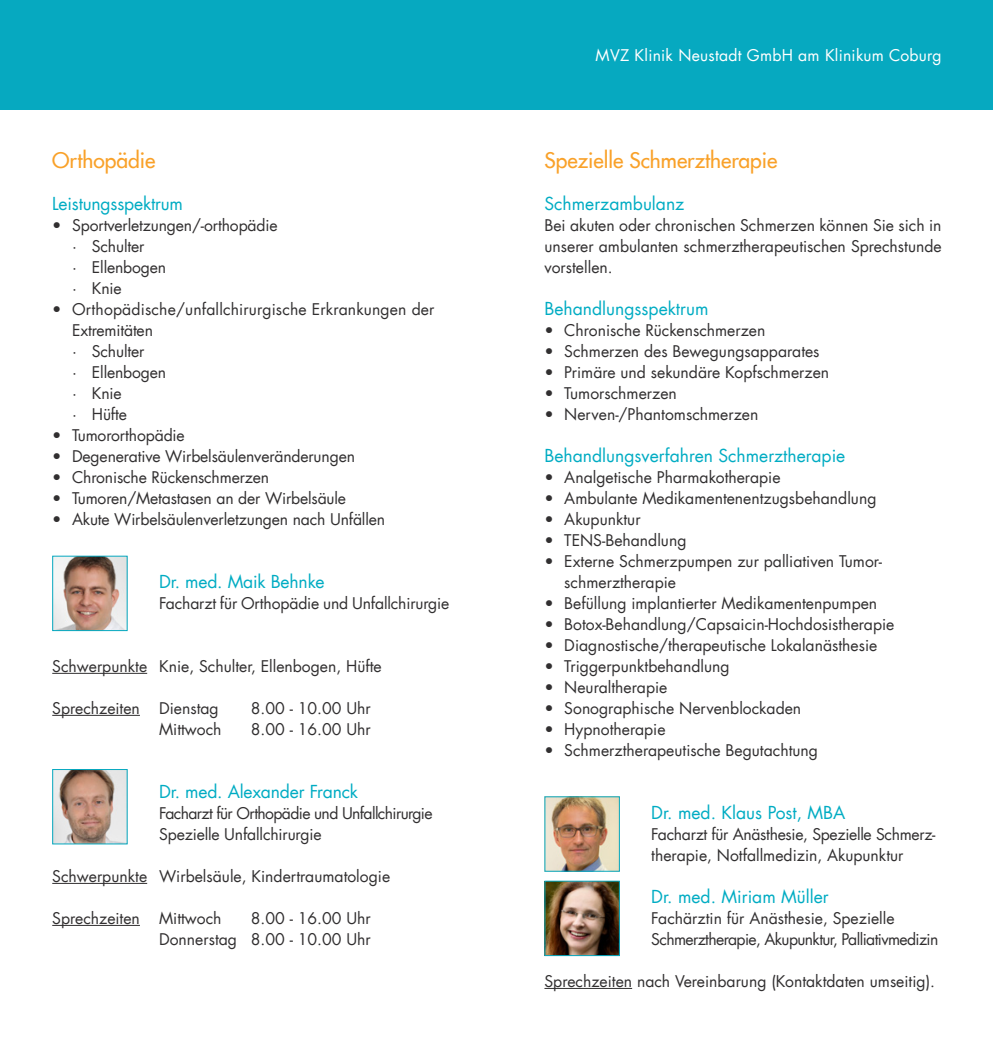
<style>
.page{position:relative;width:993px;height:1042px;background:#fff}
.page>*{position:absolute;margin:0;border:0;box-sizing:border-box;transform-origin:0 0}
.t1{font:500 21px "Futura Com";color:#f9a129}
.t2{font:17.5px "Futura Com";color:#00acc3}
.t3{font:15.75px/21px "Futura Com";color:#312f30}
.t4{font:15.75px/21px "Futura Com";letter-spacing:-.02em;color:#312f30}
.t5{font:15.75px/21px "Futura Com";letter-spacing:-.04em;color:#312f30}
.t6{font:15.75px "Futura Com";letter-spacing:.015em;color:#fff}
</style>
<div class="page">
<div style="left:0;top:0;width:992px;height:109px;background:#06a9c0"></div>
<hr style="left:544px;top:988px;width:88px;height:1px;background:#312f30">
<hr style="left:52px;top:673px;width:95px;height:1px;background:#312f30">
<hr style="left:52px;top:715px;width:88px;height:1px;background:#312f30">
<hr style="left:52px;top:883px;width:95px;height:1px;background:#312f30">
<hr style="left:52px;top:925px;width:88px;height:1px;background:#312f30">
<img style="left:54px;top:558px;width:71px;height:71px">
<div style="left:52px;top:556px;width:75px;height:75px;border:1px solid #06a9c0"></div>
<img style="left:54px;top:771px;width:71px;height:71px">
<div style="left:52px;top:769px;width:75px;height:75px;border:1px solid #06a9c0"></div>
<img style="left:546px;top:798px;width:71px;height:71px">
<img style="left:546px;top:883px;width:71px;height:71px">
<div style="left:544px;top:881px;width:75px;height:75px;border:1px solid #06a9c0"></div>
<h1 class="t1" style="left:52px;top:145px;width:105px">Orthopädie</h1>
<p class="t2" style="left:52px;top:192px;width:132px">Leistungsspektrum</p>
<p class="t3" style="left:72px;top:215px;width:207px;text-indent:-20px">• Sportverletzungen/-orthopädie · Schulter<br>· E llenbogen<br>· Knie</p>
<p class="t3" style="left:72px;top:299px;width:364px;text-indent:-20px">• Orthopädische/unfallchirurgische Erkrankungen der<br>Extremitäten<br>· Schulter<br>· E llenbogen<br>· Knie<br>· Hüfte</p>
<p class="t3" style="left:52px;top:424px;width:134px">• Tumororthopädie</p>
<p class="t3" style="left:52px;top:445px;width:304px">• Degenerative Wirbelsäulenveränderungen</p>
<p class="t3" style="left:52px;top:466px;width:218px">• Chronische Rückenschmerzen</p>
<p class="t3" style="left:52px;top:487px;width:295px">• Tumoren/Metastasen an der Wirbelsäule</p>
<p class="t3" style="left:52px;top:508px;width:334px">• Akute Wirbelsäulenverletzungen nach Unfällen</p>
<p class="t2" style="left:159px;top:570px;width:167px">Dr. med. Maik Behnke</p>
<p class="t3" style="left:159px;top:593px;width:292px">Facharzt für Orthopädie und Unfallchirurgie</p>
<p class="t3" style="left:52px;top:656px;width:331px">Schwerpunkte Knie, Schulter, Ellenbogen, Hüfte</p>
<p class="t3" style="left:52px;top:698px;width:168px">Sprechzeiten Dienstag</p>
<p class="t3" style="left:251px;top:698px;width:121px">8.00 - 10.00 Uhr</p>
<p class="t3" style="left:159px;top:719px;width:64px">Mittwoch</p>
<p class="t3" style="left:251px;top:719px;width:121px">8.00 - 16.00 Uhr</p>
<p class="t2" style="left:159px;top:780px;width:200px">Dr. med. Alexander Franck</p>
<p class="t5" style="left:159px;top:803px;width:275px">Facharzt für Orthopädie und Unfallchirurgie<br>Spezielle Unfallchirurgie</p>
<p class="t3" style="left:52px;top:866px;width:339px">Schwerpunkte Wirbelsäule, Kindertraumatologie</p>
<p class="t3" style="left:52px;top:908px;width:171px">Sprechzeiten Mittwoch</p>
<p class="t3" style="left:159px;top:908px;width:213px;text-align:right">8.00 - 16.00 Uhr<br>Donnerstag 8.00 - 10.00 Uhr</p>
<p class="t6" style="left:595px;top:45px;width:347px">MVZ Klinik Neustadt GmbH am Klinikum Coburg</p>
<h1 class="t1" style="left:544px;top:145px;width:234px">Spezielle Schmerztherapie</h1>
<p class="t2" style="left:544px;top:192px;width:141px">Schmerzambulanz</p>
<p class="t3" style="left:544px;top:215px;width:398px;text-align:justify">Bei akuten oder chronischen Schmerzen können Sie sich in unserer ambulanten schmerztherapeutischen Sprechstunde vorstellen.</p>
<p class="t2" style="left:544px;top:297px;width:165px">Behandlungsspektrum</p>
<p class="t3" style="left:544px;top:320px;width:222px">• Chronische Rückenschmerzen</p>
<p class="t3" style="left:544px;top:341px;width:276px">• Schmerzen des Bewegungsapparates</p>
<p class="t3" style="left:544px;top:362px;width:286px">• Primäre und sekundäre Kopfschmerzen</p>
<p class="t3" style="left:544px;top:383px;width:134px">• Tumorschmerzen</p>
<p class="t3" style="left:544px;top:404px;width:215px">• Nerven-/Phantomschmerzen</p>
<p class="t2" style="left:544px;top:444px;width:302px">Behandlungsverfahren Schmerztherapie</p>
<p class="t3" style="left:544px;top:467px;width:237px">• Analgetische Pharmakotherapie</p>
<p class="t3" style="left:544px;top:488px;width:333px">• Ambulante Medikamentenentzugsbehandlung</p>
<p class="t3" style="left:544px;top:509px;width:98px">• Akupunktur</p>
<p class="t3" style="left:544px;top:530px;width:143px">• TENS-Behandlung</p>
<p class="t3" style="left:564px;top:551px;width:319px;text-indent:-20px">• Externe Schmerzpumpen zur palliativen Tumor&shy;schmerztherapie</p>
<p class="t3" style="left:544px;top:592px;width:334px">• Befüllung implantierter Medikamentenpumpen</p>
<p class="t3" style="left:544px;top:613px;width:351px">• Botox-Behandlung/Capsaicin-Hochdosistherapie</p>
<p class="t3" style="left:544px;top:634px;width:334px">• Diagnostische/therapeutische Lokalanästhesie</p>
<p class="t3" style="left:544px;top:655px;width:186px">• Triggerpunktbehandlung</p>
<p class="t3" style="left:544px;top:676px;width:124px">• Neuraltherapie</p>
<p class="t3" style="left:544px;top:697px;width:258px">• Sonographische Nervenblockaden</p>
<p class="t3" style="left:544px;top:718px;width:123px">• Hypnotherapie</p>
<p class="t3" style="left:544px;top:739px;width:275px">• Schmerztherapeutische Begutachtung</p>
<p class="t2" style="left:651px;top:801px;width:195px">Dr. med. Klaus Post, MBA</p>
<p class="t4" style="left:651px;top:824px;width:285px">Facharzt für Anästhesie, Spezielle Schmerz&shy;therapie, Notfallmedizin, Akupunktur</p>
<p class="t2" style="left:651px;top:885px;width:179px">Dr. med. Miriam Müller</p>
<p class="t3" style="left:651px;top:908px;width:288px">Fachärztin für Anästhesie, Spezielle<br>Schmerztherapie, Akupunktur, Palliativmedizin</p>
<p class="t3" style="left:544px;top:971px;width:392px">Sprechzeiten nach Vereinbarung (Kontaktdaten umseitig).</p>
</div>
